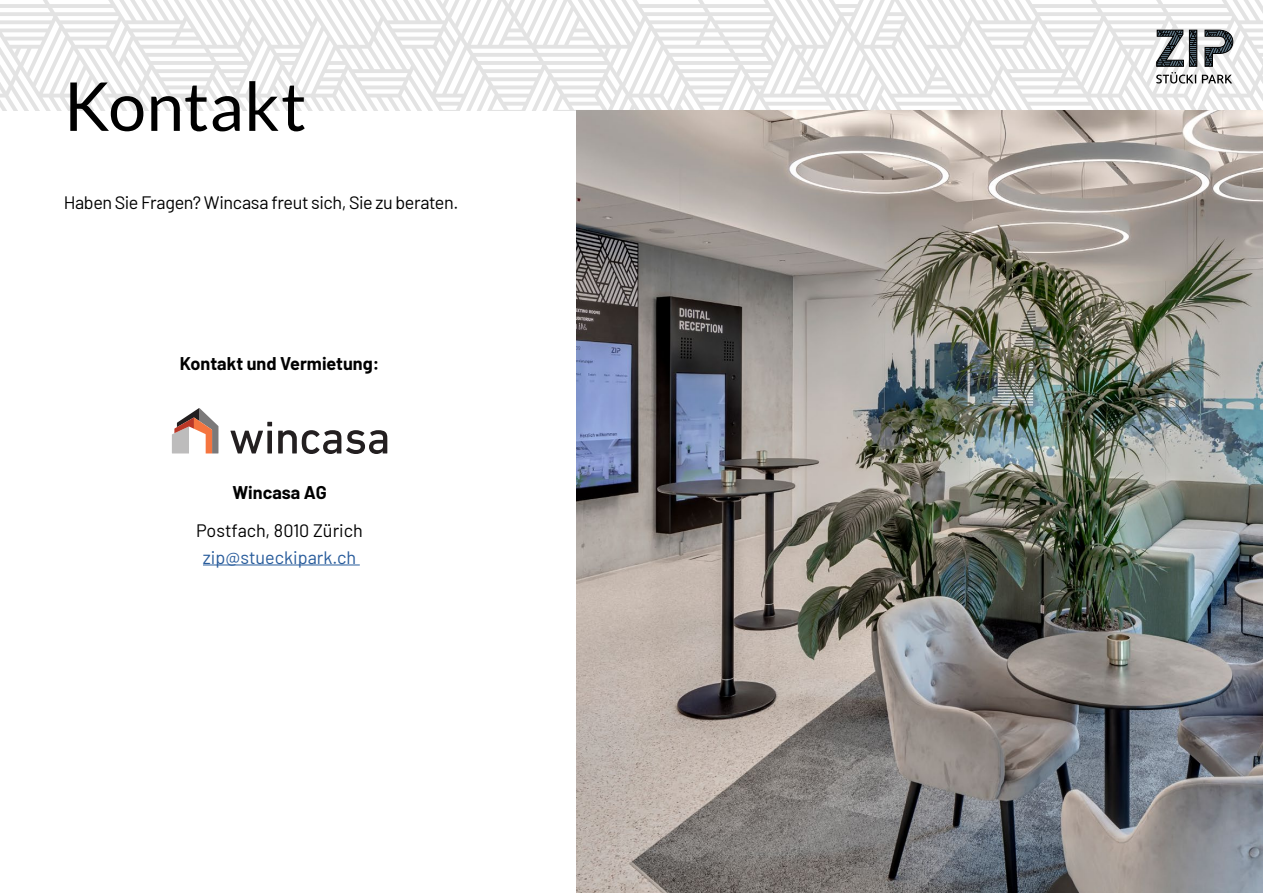
<style>
.page{position:relative;width:1263px;height:893px;background:#fff}
.page>*{position:absolute;margin:0;border:0;box-sizing:border-box;transform-origin:0 0}
.t1{font:67.5px "Lato";letter-spacing:.005em;color:#000}
.t2{font:18px "Barlow";letter-spacing:-.02em;color:#000}
.t3{font:700 18px "Barlow";color:#000}
.t4{font:18px "Barlow";color:#000}
.t5{font:18px "Barlow";color:#275b9b}
</style>
<div class="page">
<svg style="left:0;top:0;width:1263px;height:111px"></svg>
<svg style="left:1156px;top:29px;width:77px;height:55px"></svg>
<img style="left:576px;top:111px;width:687px;height:782px">
<hr style="left:203px;top:564px;width:157px;height:1px;background:#275b9b">
<svg style="left:172px;top:408px;width:46px;height:45px"></svg>
<svg style="left:230px;top:422px;width:42px;height:31px"></svg>
<svg style="left:278px;top:430px;width:109px;height:24px"></svg>
<h1 class="t1" style="left:64px;top:69px;width:244px">Kontakt</h1>
<p class="t2" style="left:64px;top:190px;width:396px">Haben Sie Fragen? Wincasa freut sich, Sie zu beraten.</p>
<p class="t3" style="left:180px;top:350px;width:201px">Kontakt und Vermietung:</p>
<p class="t3" style="left:232px;top:479px;width:96px">Wincasa AG</p>
<p class="t4" style="left:196px;top:517px;width:168px">Postfach, 8010 Zürich</p>
<p class="t5" style="left:203px;top:544px;width:155px">zip@stueckipark.ch</p>
</div>
